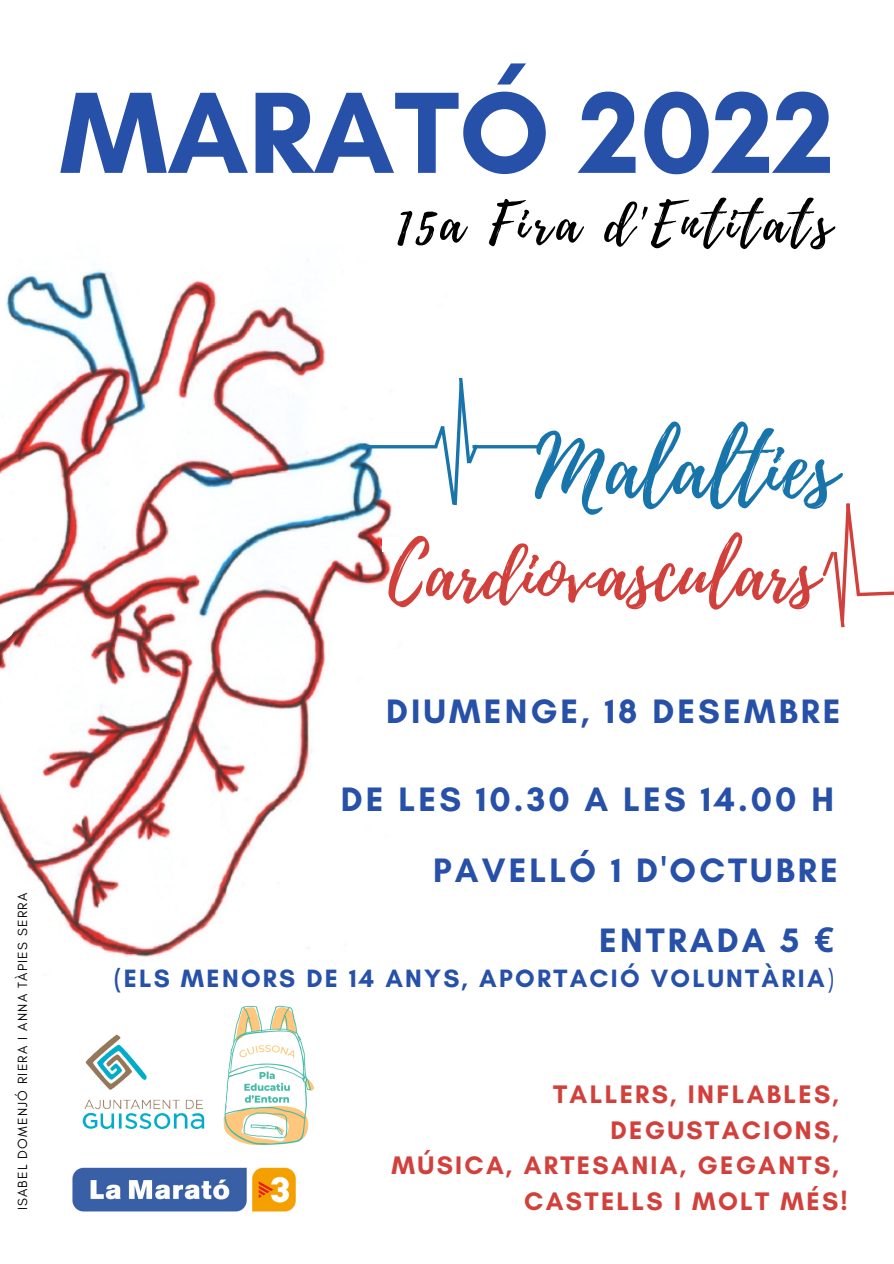
<style>
.page{position:relative;width:894px;height:1264px;background:#fff}
.page>*{position:absolute;margin:0;border:0;box-sizing:border-box;transform-origin:0 0}
.t1{font:700 117.75px "Glacial Indifference";color:#2750a9}
.t2{font:85.05px "Playlist Script";color:#1875ab}
.t3{font:75px "Playlist Script";color:#d2403c}
.t4{font:54.6px "Playlist Script";letter-spacing:.09em;color:#000}
.t5{font:700 34.5px "Glacial Indifference";letter-spacing:.09em;color:#2750a9}
.t6{font:700 25.8px "Glacial Indifference";letter-spacing:.09em;color:#d2403c}
.t7{font:700 25.5px "Glacial Indifference";letter-spacing:.09em;color:#2750a9}
.t8{font:13.5px "Glacial Indifference";letter-spacing:.09em;color:#000}
.s1{font-family:"Noto Sans"}
.s2{font-weight:400}
</style>
<div class="page">
<img style="left:72px;top:1167px;width:224px;height:45px">
<img style="left:0;top:269px;width:431px;height:688px">
<hr style="left:358px;top:445px;width:79px;height:3px;background:#1875ab">
<svg style="left:431px;top:377px;width:50px;height:129px"></svg>
<hr style="left:472px;top:445px;width:67px;height:3px;background:#1875ab">
<svg style="left:822px;top:503px;width:71px;height:125px"></svg>
<svg style="left:0;top:613px;width:14px;height:27px"></svg>
<div style="left:382px;top:537px;width:18px;height:15px;background:#fff"></div>
<img style="left:82px;top:1034px;width:123px;height:96px">
<img style="left:223px;top:1005px;width:92px;height:141px">
<h1 class="t1" style="left:60px;top:61px;width:776px">MARATÓ 2022</h1>
<h3 class="t4" style="left:396px;top:184px;width:436px">15a Fira d'Entitats</h3>
<p class="t8" style="left:14px;top:1210px;width:319px;rotate:-90deg">ISABEL DOMENJÓ RIERA I ANNA TÀPIES SERRA</p>
<h2 class="t2" style="left:534px;top:407px;width:303px">Malalties</h2>
<h3 class="t3" style="left:388px;top:519px;width:431px">Cardiovasculars</h3>
<h3 class="t5" style="left:386px;top:689px;width:456px">DIUMENGE, 18 DESEMBRE</h3>
<h3 class="t5" style="left:341px;top:778px;width:494px">DE LES 10.30 A LES 14.00 H</h3>
<h3 class="t5" style="left:433px;top:849px;width:406px">PAVELLÓ 1 D'OCTUBRE</h3>
<h3 class="t5" style="left:599px;top:919px;width:236px">ENTRADA 5 <span class="s1">€</span></h3>
<p class="t7" style="left:114px;top:963px;width:722px">(ELS MENORS DE 14 ANYS, APORTACIÓ VOLUNTÀRIA<span class="s2">)</span></p>
<p class="t6" style="left:553px;top:1078px;width:287px">TALLERS, INFLABLES,</p>
<p class="t6" style="left:610px;top:1114px;width:230px">DEGUSTACIONS,</p>
<p class="t6" style="left:391px;top:1149px;width:449px">MÚSICA, ARTESANIA, GEGANTS,</p>
<p class="t6" style="left:524px;top:1185px;width:325px">CASTELLS I MOLT MÉS!</p>
</div>
